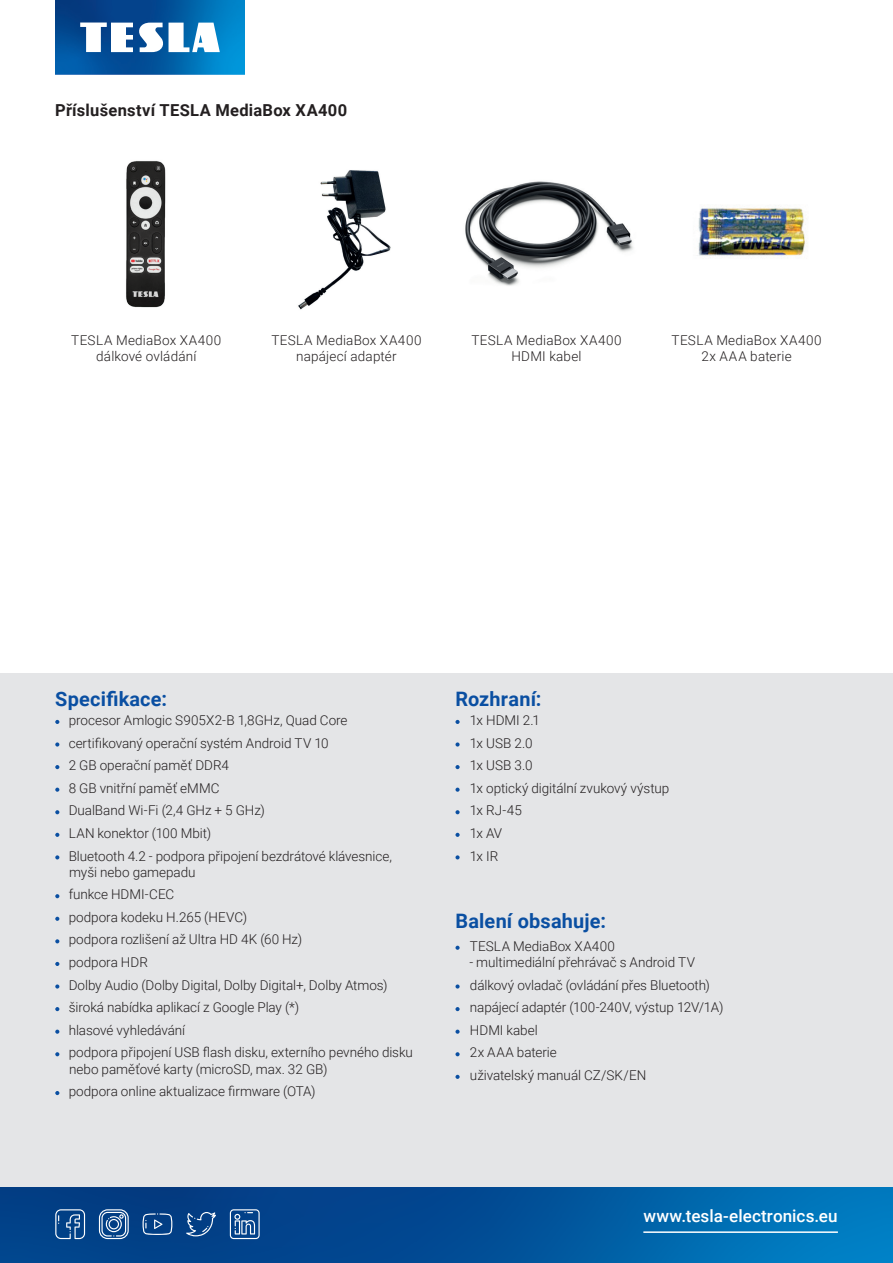
<style>
.page{position:relative;width:893px;height:1263px;background:#fff}
.page>*{position:absolute;margin:0;border:0;box-sizing:border-box;transform-origin:0 0}
.t1{font:700 19.95px "Roboto";letter-spacing:.01em;color:#0a4fa2}
.t2{font:500 17.1px "Roboto";color:#fff}
.t3{font:700 16.5px "Roboto";letter-spacing:.015em;color:#231f20}
.t4{font:300 13.5px/22.6px "Roboto";color:#231f20}
.t5{font:300 13.5px/16.2px "Roboto";letter-spacing:.02em;color:#231f20;text-align:center}
</style>
<div class="page">
<svg style="left:0;top:1186px;width:893px;height:77px;background:#04569c"></svg>
<svg style="left:55px;top:1209px;width:30px;height:30px"></svg>
<svg style="left:99px;top:1209px;width:30px;height:30px"></svg>
<svg style="left:230px;top:1209px;width:30px;height:30px"></svg>
<svg style="left:186px;top:1212px;width:30px;height:24px"></svg>
<svg style="left:143px;top:1213px;width:29px;height:22px"></svg>
<hr style="left:643px;top:1231px;width:195px;height:2px;background:#fff">
<div style="left:0;top:673px;width:893px;height:513px;background:#e4e5e7"></div>
<svg style="left:55px;top:720px;width:4px;height:4px"></svg>
<svg style="left:55px;top:742px;width:4px;height:4px"></svg>
<svg style="left:55px;top:765px;width:4px;height:4px"></svg>
<svg style="left:55px;top:788px;width:4px;height:4px"></svg>
<svg style="left:55px;top:810px;width:4px;height:4px"></svg>
<svg style="left:55px;top:833px;width:4px;height:4px"></svg>
<svg style="left:55px;top:855px;width:4px;height:4px"></svg>
<svg style="left:55px;top:894px;width:4px;height:4px"></svg>
<svg style="left:55px;top:917px;width:4px;height:4px"></svg>
<svg style="left:55px;top:939px;width:4px;height:4px"></svg>
<svg style="left:55px;top:962px;width:4px;height:4px"></svg>
<svg style="left:55px;top:984px;width:4px;height:4px"></svg>
<svg style="left:55px;top:1007px;width:4px;height:4px"></svg>
<svg style="left:55px;top:1029px;width:4px;height:5px"></svg>
<svg style="left:55px;top:1052px;width:4px;height:4px"></svg>
<svg style="left:55px;top:1091px;width:4px;height:4px"></svg>
<svg style="left:455px;top:720px;width:5px;height:4px"></svg>
<svg style="left:455px;top:742px;width:5px;height:4px"></svg>
<svg style="left:455px;top:765px;width:5px;height:4px"></svg>
<svg style="left:455px;top:788px;width:5px;height:4px"></svg>
<svg style="left:455px;top:810px;width:5px;height:4px"></svg>
<svg style="left:455px;top:833px;width:5px;height:4px"></svg>
<svg style="left:455px;top:855px;width:5px;height:4px"></svg>
<svg style="left:455px;top:946px;width:5px;height:4px"></svg>
<svg style="left:455px;top:984px;width:5px;height:4px"></svg>
<svg style="left:455px;top:1007px;width:5px;height:4px"></svg>
<svg style="left:455px;top:1029px;width:5px;height:5px"></svg>
<svg style="left:455px;top:1052px;width:5px;height:4px"></svg>
<svg style="left:455px;top:1075px;width:5px;height:4px"></svg>
<img style="left:55px;top:0;width:190px;height:75px">
<img style="left:298px;top:170px;width:93px;height:140px">
<img style="left:126px;top:161px;width:40px;height:147px">
<svg style="left:80px;top:23px;width:140px;height:29px"></svg>
<img style="left:465px;top:181px;width:168px;height:105px">
<img style="left:697px;top:205px;width:110px;height:52px">
<p class="t3" style="left:55px;top:99px;width:293px">Příslušenství TESLA MediaBox XA400</p>
<p class="t4" style="left:71px;top:332px;width:152px;line-height:16.2px;text-align:center">TESLA MediaBox XA400 dálkové ovládání</p>
<p class="t4" style="left:271px;top:332px;width:152px;line-height:16.2px;text-align:center">TESLA MediaBox XA400 napájecí adaptér</p>
<p class="t5" style="left:471px;top:332px;width:152px">TESLA MediaBox XA400<br>HDMI kabel</p>
<p class="t5" style="left:671px;top:332px;width:152px">TESLA MediaBox XA400<br>2x AAA baterie</p>
<h1 class="t1" style="left:55px;top:684px;width:113px">Specifikace:</h1>
<h1 class="t1" style="left:455px;top:684px;width:87px">Rozhraní:</h1>
<p class="t4" style="left:69px;top:708px;width:325px">procesor Amlogic S905X2-B 1,8GHz, Quad Core certifikovaný operační systém Android TV 10<br>2 GB operační paměť DDR4<br>8 GB vnitřní paměť eMMC<br>DualBand Wi-Fi (2,4 GHz + 5 GHz)<br>LAN konektor (100 Mbit)<br>Bluetooth 4.2 - podpora připojení bezdrátové klávesnice,</p>
<p class="t4" style="left:69px;top:860px;width:346px">myši nebo gamepadu<br>funkce HDMI-CEC<br>podpora kodeku H.265 (HEVC)<br>podpora rozlišení až Ultra HD 4K (60 Hz)<br>podpora HDR<br>Dolby Audio (Dolby Digital, Dolby Digital+, Dolby Atmos) široká nabídka aplikací z Google Play (*)<br>hlasové vyhledávání<br>podpora připojení USB flash disku, externího pevného disku</p>
<p class="t4" style="left:69px;top:1057px;width:260px">nebo paměťové karty (microSD, max. 32 GB) podpora online aktualizace firmware (OTA)</p>
<p class="t4" style="left:470px;top:708px;width:201px">1x HDMI 2.1<br>1x USB 2.0<br>1x USB 3.0<br>1x optický digitální zvukový výstup<br>1x RJ-45<br>1x AV<br>1x IR</p>
<h1 class="t1" style="left:455px;top:907px;width:152px">Balení obsahuje:</h1>
<p class="t4" style="left:470px;top:934px;width:147px">TESLA MediaBox XA400</p>
<p class="t4" style="left:469px;top:950px;width:256px">- multimediální přehrávač s Android TV dálkový ovladač (ovládání přes Bluetooth) napájecí adaptér (100-240V, výstup 12V/1A)<br>HDMI kabel<br>2x AAA baterie<br>uživatelský manuál CZ/SK/EN</p>
<p class="t2" style="left:643px;top:1203px;width:196px">www.tesla-electronics.eu</p>
</div>
